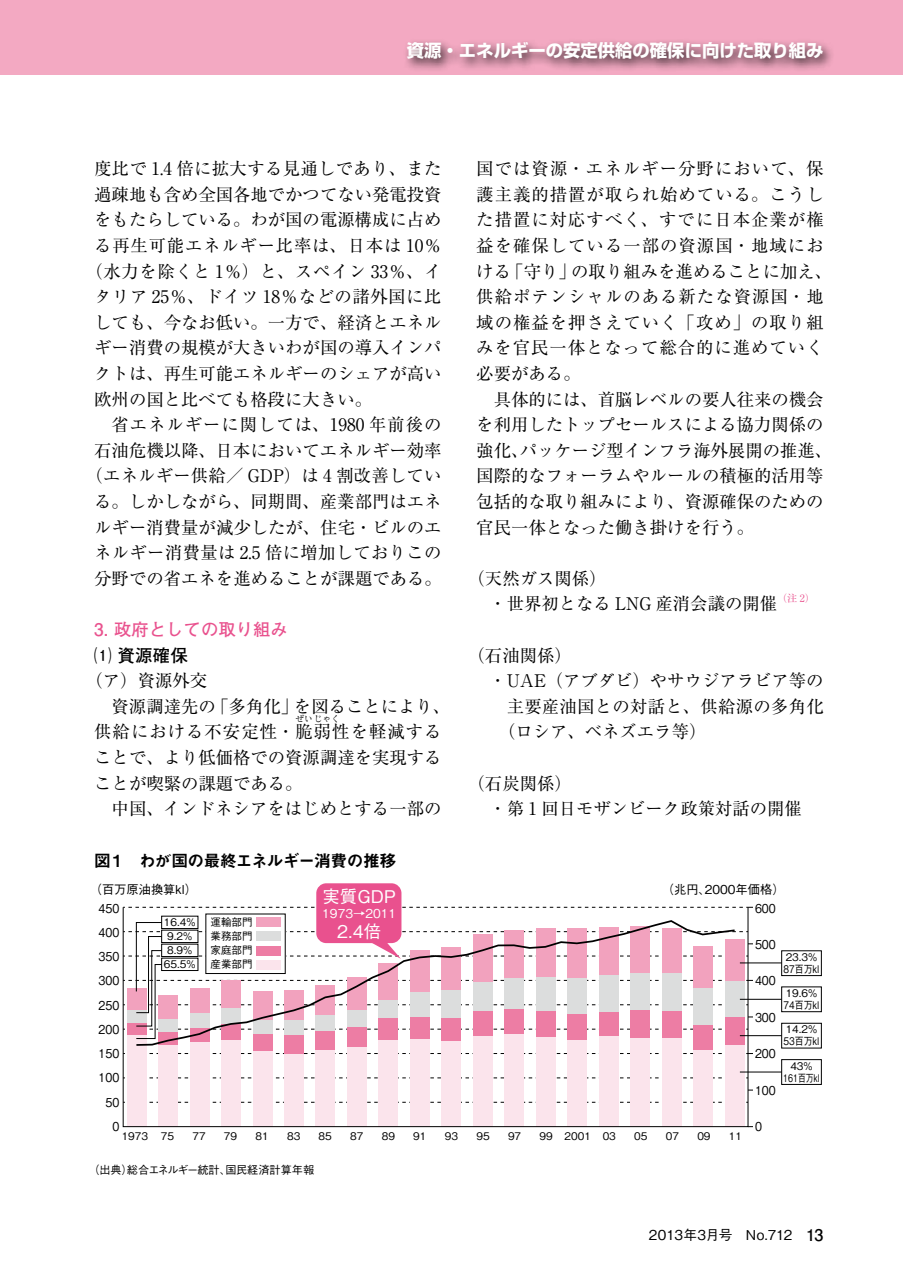
<style>
.page{position:relative;width:903px;height:1275px;background:#fff}
.page>*{position:absolute;margin:0;border:0;box-sizing:border-box;transform-origin:0 0}
.t1{font:500 17.5px "Gothic BBB Pro";color:#fff}
.本文{font:17.32px/25.6px "Ryumin Pro";color:#000}
.本文-2{font:17.32px/25.6px "Ryumin Pro";letter-spacing:.06em;color:#000}
.特集_タイトル小{font:700 17.32px "Shin Go Pro";color:#fff}
.本文-3{font:17.32px "Ryumin Pro";letter-spacing:.02em;color:#000}
.本文-4{font:17.32px "Ryumin Pro";letter-spacing:.035em;color:#000}
.本文-5{font:17.32px "Ryumin Pro";letter-spacing:.03em;color:#000}
.本文-6{font:17.32px "Ryumin Pro";letter-spacing:.045em;color:#000}
.小見出し{font:700 17.32px "Futo Go B101 Pro";color:#e9528e}
.小見出し_ゴシック{font:700 17.32px "Futo Go B101 Pro";color:#000}
.図表タイトル{font:16.8px "Midashi Go Pro MB31";letter-spacing:-.045em;color:#000}
.t2{font:500 13.65px "Gothic BBB Pro";letter-spacing:-.01em;color:#000}
.t3{font:500 12.25px/24.3px "Gothic BBB Pro";color:#000;text-align:right;scale:.9 1}
.t4{font:500 12.25px "Gothic BBB Pro";color:#000}
.t5{font:500 12.25px "Gothic BBB Pro";color:#fff}
.図表出所{font:500 11.2px "Gothic BBB Pro";letter-spacing:-.01em;color:#000}
.t6{font:500 10.5px/14px "Gothic BBB Pro";color:#000}
.本文-7{font:10.15px "Ryumin Pro";color:#e9528e}
.本文-8{font:8.75px "Ryumin Pro";color:#000}
.s1{font-family:"Futo Go B101 Pro";font-weight:700;font-size:16.1px}
</style>
<div class="page">
<div style="left:0;top:0;width:903px;height:74px;background:#f3a9c2"></div>
<div style="left:402px;top:37px;width:433px;height:35px;background:#000;opacity:.75"></div>
<svg style="left:149px;top:1078px;width:596px;height:1px"></svg>
<svg style="left:149px;top:1102px;width:596px;height:1px"></svg>
<div style="left:127px;top:1035px;width:20px;height:92px;background:#fbe4ec"></div>
<div style="left:158px;top:1045px;width:20px;height:82px;background:#fbe4ec"></div>
<div style="left:190px;top:1042px;width:19px;height:85px;background:#fbe4ec"></div>
<div style="left:221px;top:1040px;width:20px;height:87px;background:#fbe4ec"></div>
<div style="left:253px;top:1034px;width:19px;height:93px;background:#ed7da4"></div>
<div style="left:253px;top:1051px;width:19px;height:76px;background:#fbe4ec"></div>
<div style="left:284px;top:1035px;width:20px;height:92px;background:#ed7da4"></div>
<div style="left:284px;top:1055px;width:20px;height:72px;background:#fbe4ec"></div>
<div style="left:315px;top:1031px;width:20px;height:96px;background:#ed7da4"></div>
<div style="left:315px;top:1050px;width:20px;height:77px;background:#fbe4ec"></div>
<div style="left:347px;top:1047px;width:20px;height:80px;background:#fbe4ec"></div>
<div style="left:378px;top:1041px;width:20px;height:86px;background:#fbe4ec"></div>
<div style="left:410px;top:1039px;width:20px;height:88px;background:#fbe4ec"></div>
<div style="left:441px;top:1041px;width:20px;height:86px;background:#fbe4ec"></div>
<div style="left:473px;top:1036px;width:20px;height:91px;background:#fbe4ec"></div>
<div style="left:504px;top:1034px;width:20px;height:93px;background:#fbe4ec"></div>
<div style="left:536px;top:1037px;width:20px;height:90px;background:#fbe4ec"></div>
<div style="left:567px;top:1041px;width:20px;height:86px;background:#fbe4ec"></div>
<div style="left:599px;top:1036px;width:20px;height:91px;background:#fbe4ec"></div>
<div style="left:630px;top:1038px;width:20px;height:89px;background:#fbe4ec"></div>
<div style="left:662px;top:1038px;width:19px;height:89px;background:#fbe4ec"></div>
<div style="left:693px;top:1025px;width:20px;height:102px;background:#ed7da4"></div>
<div style="left:693px;top:1050px;width:20px;height:77px;background:#fbe4ec"></div>
<div style="left:725px;top:1017px;width:19px;height:110px;background:#ed7da4"></div>
<div style="left:725px;top:1045px;width:19px;height:82px;background:#fbe4ec"></div>
<svg style="left:136px;top:919px;width:546px;height:128px"></svg>
<svg style="left:123px;top:907px;width:630px;height:1px"></svg>
<svg style="left:123px;top:1053px;width:630px;height:1px"></svg>
<hr style="left:740px;top:963px;width:42px;height:1px;background:#000">
<hr style="left:740px;top:999px;width:42px;height:1px;background:#000">
<hr style="left:740px;top:1035px;width:42px;height:1px;background:#000">
<hr style="left:740px;top:1072px;width:42px;height:1px;background:#000">
<div style="left:316px;top:883px;width:85px;height:60px;background:#e9518e;border-radius:10px"></div>
<div style="left:162px;top:916px;width:36px;height:12px;background:#fff"></div>
<div style="left:781px;top:950px;width:41px;height:26px;border:1px solid #000"></div>
<div style="left:781px;top:987px;width:41px;height:25px;border:1px solid #000"></div>
<div style="left:781px;top:1023px;width:41px;height:25px;border:1px solid #000"></div>
<div style="left:781px;top:1059px;width:41px;height:26px;border:1px solid #000"></div>
<div style="left:206px;top:914px;width:79px;height:59px;background:#fff"></div>
<div style="left:256px;top:917px;width:25px;height:10px;background:#f2a2be"></div>
<svg style="left:123px;top:922px;width:630px;height:117px"></svg>
<p class="特集_タイトル小" style="left:407px;top:37px;width:418px">資源・エネルギーの安定供給の確保に向けた取り組み</p>
<p class="本文-3" style="left:94px;top:155px;width:349px">度比で 1.4 倍に拡大する見通しであり、また</p>
<p class="本文" style="left:94px;top:180px;width:349px">過疎地も含め全国各地でかつてない発電投資</p>
<p class="本文" style="left:94px;top:206px;width:349px">をもたらしている。わが国の電源構成に占め</p>
<p class="本文-6" style="left:94px;top:232px;width:349px">る再生可能エネルギー比率は、日本は 10％</p>
<p class="本文-4" style="left:86px;top:258px;width:357px">（水力を除くと 1％）と、スペイン 33％、イ</p>
<p class="本文-5" style="left:94px;top:283px;width:349px">タリア 25％、ドイツ 18％などの諸外国に比</p>
<p class="本文" style="left:94px;top:308px;width:349px">しても、今なお低い。一方で、経済とエネル</p>
<p class="本文" style="left:94px;top:334px;width:349px">ギー消費の規模が大きいわが国の導入インパ</p>
<p class="本文" style="left:94px;top:360px;width:349px">クトは、再生可能エネルギーのシェアが高い</p>
<p class="本文" style="left:94px;top:385px;width:279px">欧州の国と比べても格段に大きい。</p>
<p class="本文" style="left:86px;top:411px;width:358px;text-align:right">省エネルギーに関しては、1980 年前後の<br>石油危機以降、日本においてエネルギー効率（エネルギー供給／ GDP）は 4 割改善している。しかしながら、同期間、産業部門はエネルギー消費量が減少したが、住宅・ビルのエネルギー消費量は 2.5 倍に増加しておりこの分野での省エネを進めることが課題である。</p>
<p class="小見出し" style="left:94px;top:616px;width:195px">3. 政府としての取り組み</p>
<p class="小見出し_ゴシック" style="left:94px;top:641px;width:95px">⑴ 資源確保</p>
<p class="本文" style="left:86px;top:667px;width:123px">（ア）資源外交</p>
<p class="本文-2" style="left:94px;top:692px;width:357px;text-indent:17px">資源調達先の「多角化」を図ることにより、供給における不安定性・脆弱性を軽減する</p>
<p class="本文-8" style="left:295px;top:712px;width:46px">ぜいじゃく</p>
<p class="本文" style="left:94px;top:744px;width:349px">ことで、より低価格での資源調達を実現することが喫緊の課題である。</p>
<p class="本文" style="left:112px;top:795px;width:331px">中国、インドネシアをはじめとする一部の</p>
<p class="図表タイトル" style="left:94px;top:847px;width:303px">図 1　わが国の最終エネルギー消費の推移</p>
<p class="本文-2" style="left:476px;top:155px;width:357px">国では資源・エネルギー分野において、保護主義的措置が取られ始めている。こうした措置に対応すべく、すでに日本企業が権益を確保している一部の資源国・地域における「守り」の取り組みを進めることに加え、供給ポテンシャルのある新たな資源国・地域の権益を押さえていく「攻め」の取り組みを官民一体となって総合的に進めていく必要がある。</p>
<p class="本文" style="left:476px;top:385px;width:357px;text-indent:17px">具体的には、首脳レベルの要人往来の機会を利用したトップセールスによる協力関係の強化、パッケージ型インフラ海外展開の推進、国際的なフォーラムやルールの積極的活用等包括的な取り組みにより、資源確保のための官民一体となった働き掛けを行う。</p>
<p class="本文" style="left:468px;top:564px;width:140px">（天然ガス関係）</p>
<p class="本文" style="left:489px;top:590px;width:289px">・世界初となる LNG 産消会議の開催</p>
<p class="本文-7" style="left:777px;top:590px;width:39px">（注 2）</p>
<p class="本文" style="left:468px;top:641px;width:106px">（石油関係）</p>
<p class="本文" style="left:489px;top:667px;width:336px">・UAE（アブダビ）やサウジアラビア等の</p>
<p class="本文" style="left:507px;top:692px;width:318px">主要産油国との対話と、供給源の多角化</p>
<p class="本文" style="left:498px;top:718px;width:210px">（ロシア、ベネズエラ等）</p>
<p class="本文" style="left:468px;top:769px;width:106px">（石炭関係）</p>
<p class="本文" style="left:489px;top:795px;width:314px">・第 1 回日モザンビーク政策対話の開催</p>
<p class="t4" style="left:90px;top:879px;width:109px">（百万原油換算ｋｌ）</p>
<p class="t4" style="left:662px;top:879px;width:124px">（兆円、2000年価格）</p>
<p class="t6" style="left:164px;top:914px;width:34px;text-align:center">16.4％<br>9.2％<br>8.9％<br>65.5％</p>
<p class="t1" style="left:322px;top:883px;width:75px">実質GDP</p>
<p class="t5" style="left:322px;top:903px;width:75px">1973→2011</p>
<p class="t1" style="left:337px;top:918px;width:46px">2.4倍</p>
<p class="t3" style="left:99px;top:894px;width:25px">450<br>400<br>350<br>300<br>250<br>200<br>150<br>100<br>50<br>0</p>
<p class="t3" style="left:755px;top:894px;width:25px">600</p>
<p class="t6" style="left:211px;top:914px;width:43px;text-align:justify">運輸部門業務部門家庭部門産業部門</p>
<p class="t3" style="left:755px;top:931px;width:25px">500</p>
<p class="t3" style="left:755px;top:967px;width:25px">400</p>
<p class="t3" style="left:755px;top:1003px;width:25px">300</p>
<p class="t3" style="left:755px;top:1040px;width:25px">200</p>
<p class="t3" style="left:755px;top:1076px;width:25px">100</p>
<p class="t3" style="left:755px;top:1112px;width:9px">0</p>
<p class="t6" style="left:783px;top:949px;width:41px;line-height:12.2px">23.3％<br>87百万ｋｌ</p>
<p class="t6" style="left:783px;top:985px;width:41px;line-height:12.2px">19.6％<br>74百万ｋｌ</p>
<p class="t6" style="left:783px;top:1022px;width:41px;line-height:12.2px">14.2％<br>53百万ｋｌ</p>
<p class="t6" style="left:783px;top:1058px;width:41px;line-height:12.2px;text-align:center">43％<br>161百万ｋｌ</p>
<p class="t6" style="left:122px;top:1128px;width:54px">1973 75</p>
<p class="t6" style="left:192px;top:1128px;width:15px">77</p>
<p class="t6" style="left:224px;top:1128px;width:15px">79</p>
<p class="t6" style="left:255px;top:1128px;width:15px">81</p>
<p class="t6" style="left:287px;top:1128px;width:15px">83</p>
<p class="t6" style="left:319px;top:1128px;width:15px">85</p>
<p class="t6" style="left:350px;top:1128px;width:15px">87</p>
<p class="t6" style="left:382px;top:1128px;width:15px">89</p>
<p class="t6" style="left:413px;top:1128px;width:15px">91</p>
<p class="t6" style="left:445px;top:1128px;width:15px">93</p>
<p class="t6" style="left:476px;top:1128px;width:15px">95</p>
<p class="t6" style="left:508px;top:1128px;width:15px">97</p>
<p class="t6" style="left:539px;top:1128px;width:78px">99 2001 03</p>
<p class="t6" style="left:634px;top:1128px;width:15px">05</p>
<p class="t6" style="left:666px;top:1128px;width:15px">07</p>
<p class="t6" style="left:697px;top:1128px;width:15px">09</p>
<p class="t6" style="left:729px;top:1128px;width:15px">11</p>
<p class="図表出所" style="left:88px;top:1161px;width:227px">（出典）総合エネルギー統計、国民経済計算年報</p>
<p class="t2" style="left:649px;top:1224px;width:176px">2013年3月号　No.712　<span class="s1">13</span></p>
</div>
